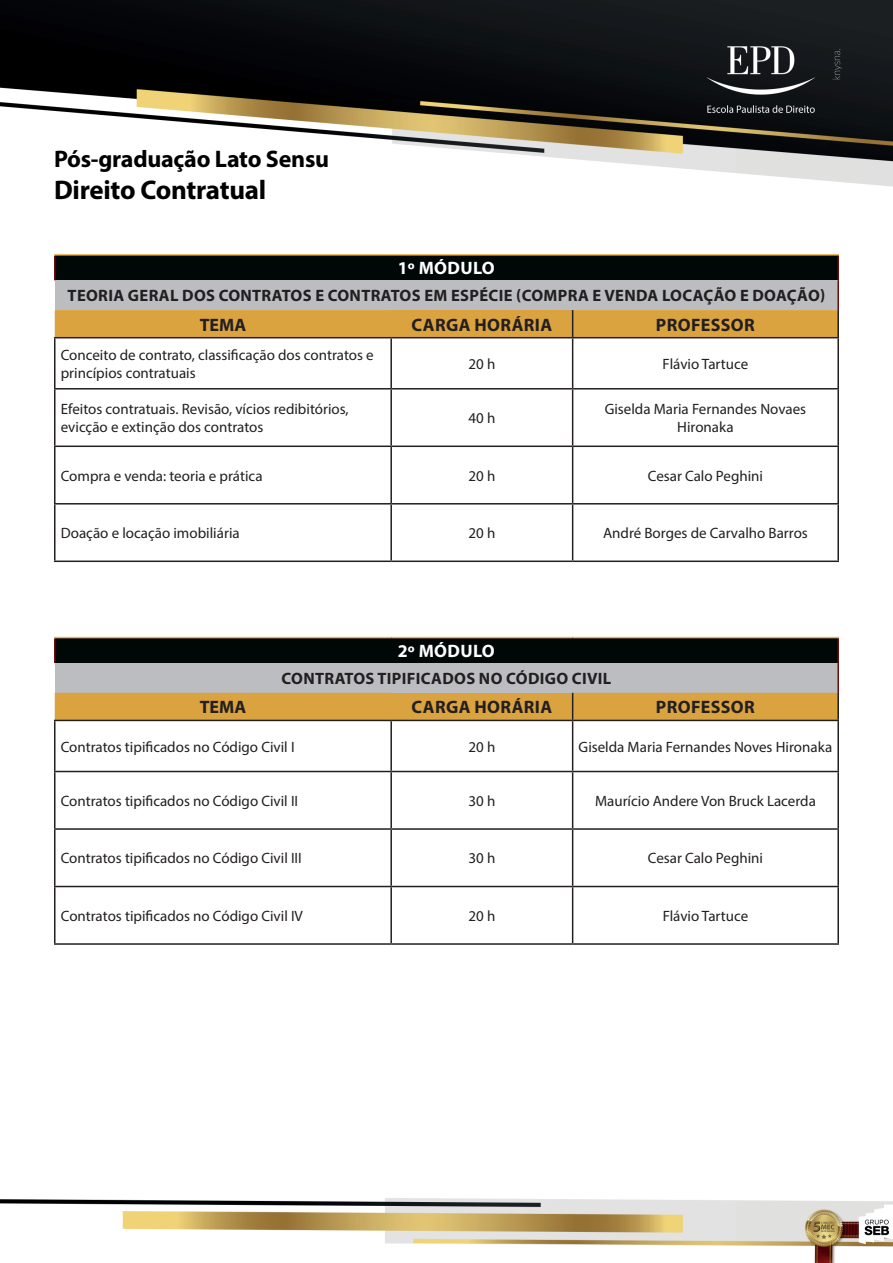
<style>
.page{position:relative;width:893px;height:1263px;background:#fff}
.page>*{position:absolute;margin:0;border:0;box-sizing:border-box;transform-origin:0 0}
.t1{font:700 27px "Myriad Pro";letter-spacing:-.01em;color:#000001}
.t2{font:700 24px "Myriad Pro";letter-spacing:-.01em;color:#000001}
.t3{font:700 18px "Myriad Pro";letter-spacing:.02em;color:#231f20}
.t4{font:700 18px "Myriad Pro";letter-spacing:.02em;color:#fff}
.t5{font:700 16.5px "Myriad Pro";letter-spacing:.02em;color:#231f20}
.t6{font:15px/18px "Myriad Pro";color:#231f20}
</style>
<div class="page">
<img style="left:0;top:0;width:893px;height:1263px">
<div style="left:55px;top:255px;width:783px;height:25px;background:#000707"></div>
<div style="left:55px;top:280px;width:783px;height:30px;background:#bcbdc0"></div>
<div style="left:55px;top:310px;width:782px;height:27px;background:#daa33f"></div>
<hr style="left:837px;top:310px;width:2px;height:27px;background:#231f20">
<hr style="left:54px;top:560px;width:337px;height:2px;background:#231f20">
<hr style="left:391px;top:560px;width:182px;height:2px;background:#231f20">
<hr style="left:573px;top:560px;width:266px;height:2px;background:#231f20">
<hr style="left:54px;top:256px;width:2px;height:24px;background:#6b0b0d">
<hr style="left:837px;top:256px;width:2px;height:24px;background:#6b0b0d">
<hr style="left:837px;top:280px;width:2px;height:30px;background:#6b0b0d">
<hr style="left:837px;top:338px;width:2px;height:50px;background:#231f20">
<hr style="left:837px;top:389px;width:2px;height:56px;background:#231f20">
<hr style="left:837px;top:447px;width:2px;height:56px;background:#231f20">
<hr style="left:837px;top:504px;width:2px;height:56px;background:#231f20">
<hr style="left:54px;top:254px;width:337px;height:2px;background:#f0b158">
<hr style="left:391px;top:254px;width:182px;height:2px;background:#f0b158">
<hr style="left:573px;top:254px;width:266px;height:2px;background:#f0b158">
<hr style="left:54px;top:337px;width:337px;height:1px;background:#231f20">
<hr style="left:54px;top:338px;width:2px;height:50px;background:#231f20">
<hr style="left:391px;top:337px;width:182px;height:1px;background:#231f20">
<hr style="left:390px;top:338px;width:2px;height:50px;background:#231f20">
<hr style="left:573px;top:337px;width:266px;height:1px;background:#231f20">
<hr style="left:572px;top:338px;width:1px;height:50px;background:#231f20">
<hr style="left:54px;top:388px;width:337px;height:1px;background:#231f20">
<hr style="left:54px;top:389px;width:2px;height:56px;background:#231f20">
<hr style="left:391px;top:388px;width:182px;height:1px;background:#231f20">
<hr style="left:390px;top:389px;width:2px;height:56px;background:#231f20">
<hr style="left:573px;top:388px;width:266px;height:1px;background:#231f20">
<hr style="left:572px;top:389px;width:1px;height:56px;background:#231f20">
<hr style="left:54px;top:445px;width:337px;height:2px;background:#231f20">
<hr style="left:54px;top:447px;width:2px;height:56px;background:#231f20">
<hr style="left:391px;top:445px;width:182px;height:2px;background:#231f20">
<hr style="left:390px;top:447px;width:2px;height:56px;background:#231f20">
<hr style="left:573px;top:445px;width:266px;height:2px;background:#231f20">
<hr style="left:572px;top:447px;width:1px;height:56px;background:#231f20">
<hr style="left:54px;top:503px;width:337px;height:1px;background:#231f20">
<hr style="left:54px;top:504px;width:2px;height:56px;background:#231f20">
<hr style="left:391px;top:503px;width:182px;height:1px;background:#231f20">
<hr style="left:390px;top:504px;width:2px;height:56px;background:#231f20">
<hr style="left:573px;top:503px;width:266px;height:1px;background:#231f20">
<hr style="left:572px;top:504px;width:1px;height:56px;background:#231f20">
<div style="left:55px;top:637px;width:783px;height:26px;background:#000707"></div>
<div style="left:55px;top:663px;width:783px;height:30px;background:#bcbdc0"></div>
<div style="left:55px;top:693px;width:782px;height:27px;background:#daa33f"></div>
<hr style="left:837px;top:693px;width:2px;height:27px;background:#231f20">
<hr style="left:54px;top:943px;width:337px;height:2px;background:#231f20">
<hr style="left:391px;top:943px;width:182px;height:2px;background:#231f20">
<hr style="left:573px;top:943px;width:266px;height:2px;background:#231f20">
<hr style="left:54px;top:638px;width:2px;height:25px;background:#6b0b0d">
<hr style="left:837px;top:638px;width:2px;height:25px;background:#6b0b0d">
<hr style="left:837px;top:663px;width:2px;height:30px;background:#6b0b0d">
<hr style="left:837px;top:721px;width:2px;height:50px;background:#231f20">
<hr style="left:837px;top:772px;width:2px;height:56px;background:#231f20">
<hr style="left:837px;top:830px;width:2px;height:56px;background:#231f20">
<hr style="left:837px;top:887px;width:2px;height:56px;background:#231f20">
<hr style="left:54px;top:637px;width:337px;height:1px;background:#f0b158">
<hr style="left:391px;top:637px;width:182px;height:1px;background:#f0b158">
<hr style="left:573px;top:637px;width:266px;height:1px;background:#f0b158">
<hr style="left:54px;top:720px;width:337px;height:1px;background:#231f20">
<hr style="left:54px;top:721px;width:2px;height:50px;background:#231f20">
<hr style="left:391px;top:720px;width:182px;height:1px;background:#231f20">
<hr style="left:390px;top:721px;width:2px;height:50px;background:#231f20">
<hr style="left:573px;top:720px;width:266px;height:1px;background:#231f20">
<hr style="left:572px;top:721px;width:1px;height:50px;background:#231f20">
<hr style="left:54px;top:771px;width:337px;height:1px;background:#231f20">
<hr style="left:54px;top:772px;width:2px;height:56px;background:#231f20">
<hr style="left:391px;top:771px;width:182px;height:1px;background:#231f20">
<hr style="left:390px;top:772px;width:2px;height:56px;background:#231f20">
<hr style="left:573px;top:771px;width:266px;height:1px;background:#231f20">
<hr style="left:572px;top:772px;width:1px;height:56px;background:#231f20">
<hr style="left:54px;top:828px;width:337px;height:2px;background:#231f20">
<hr style="left:54px;top:830px;width:2px;height:56px;background:#231f20">
<hr style="left:391px;top:828px;width:182px;height:2px;background:#231f20">
<hr style="left:390px;top:830px;width:2px;height:56px;background:#231f20">
<hr style="left:573px;top:828px;width:266px;height:2px;background:#231f20">
<hr style="left:572px;top:830px;width:1px;height:56px;background:#231f20">
<hr style="left:54px;top:886px;width:337px;height:1px;background:#231f20">
<hr style="left:54px;top:887px;width:2px;height:56px;background:#231f20">
<hr style="left:391px;top:886px;width:182px;height:1px;background:#231f20">
<hr style="left:390px;top:887px;width:2px;height:56px;background:#231f20">
<hr style="left:573px;top:886px;width:266px;height:1px;background:#231f20">
<hr style="left:572px;top:887px;width:1px;height:56px;background:#231f20">
<h2 class="t2" style="left:54px;top:143px;width:277px">Pós-graduação Lato Sensu</h2>
<h1 class="t1" style="left:54px;top:173px;width:214px">Direito Contratual</h1>
<p class="t4" style="left:398px;top:257px;width:98px">1º MÓDULO</p>
<p class="t5" style="left:68px;top:285px;width:759px">TEORIA GERAL DOS CONTRATOS E CONTRATOS EM ESPÉCIE (COMPRA E VENDA LOCAÇÃO E DOAÇÃO)</p>
<p class="t3" style="left:200px;top:313px;width:48px">TEMA</p>
<p class="t3" style="left:412px;top:313px;width:142px">CARGA HORÁRIA</p>
<p class="t3" style="left:656px;top:313px;width:100px">PROFESSOR</p>
<p class="t6" style="left:61px;top:346px;width:315px">Conceito de contrato, classificação dos contratos e princípios contratuais</p>
<p class="t6" style="left:468px;top:355px;width:28px">20 h</p>
<p class="t6" style="left:663px;top:355px;width:87px">Flávio Tartuce</p>
<p class="t6" style="left:61px;top:400px;width:289px">Efeitos contratuais. Revisão, vícios redibitórios, evicção e extinção dos contratos</p>
<p class="t6" style="left:468px;top:409px;width:28px">40 h</p>
<p class="t6" style="left:605px;top:400px;width:203px;text-align:center">Giselda Maria Fernandes Novaes<br>Hironaka</p>
<p class="t6" style="left:61px;top:466px;width:203px">Compra e venda: teoria e prática</p>
<p class="t6" style="left:468px;top:466px;width:28px">20 h</p>
<p class="t6" style="left:648px;top:466px;width:117px">Cesar Calo Peghini</p>
<p class="t6" style="left:61px;top:524px;width:180px">Doação e locação imobiliária</p>
<p class="t6" style="left:468px;top:524px;width:28px">20 h</p>
<p class="t6" style="left:603px;top:524px;width:206px">André Borges de Carvalho Barros</p>
<p class="t4" style="left:398px;top:639px;width:98px">2º MÓDULO</p>
<p class="t5" style="left:282px;top:668px;width:331px">CONTRATOS TIPIFICADOS NO CÓDIGO CIVIL</p>
<p class="t3" style="left:200px;top:695px;width:48px">TEMA</p>
<p class="t3" style="left:412px;top:695px;width:142px">CARGA HORÁRIA</p>
<p class="t3" style="left:656px;top:695px;width:100px">PROFESSOR</p>
<p class="t6" style="left:61px;top:737px;width:235px">Contratos tipificados no Código Civil I</p>
<p class="t6" style="left:468px;top:737px;width:28px">20 h</p>
<p class="t6" style="left:579px;top:737px;width:255px">Giselda Maria Fernandes Noves Hironaka</p>
<p class="t6" style="left:61px;top:792px;width:239px">Contratos tipificados no Código Civil II</p>
<p class="t6" style="left:468px;top:792px;width:28px">30 h</p>
<p class="t6" style="left:595px;top:792px;width:222px">Maurício Andere Von Bruck Lacerda</p>
<p class="t6" style="left:61px;top:849px;width:243px">Contratos tipificados no Código Civil III</p>
<p class="t6" style="left:468px;top:849px;width:28px">30 h</p>
<p class="t6" style="left:648px;top:849px;width:117px">Cesar Calo Peghini</p>
<p class="t6" style="left:61px;top:907px;width:244px">Contratos tipificados no Código Civil IV</p>
<p class="t6" style="left:468px;top:907px;width:28px">20 h</p>
<p class="t6" style="left:663px;top:907px;width:87px">Flávio Tartuce</p>
</div>
